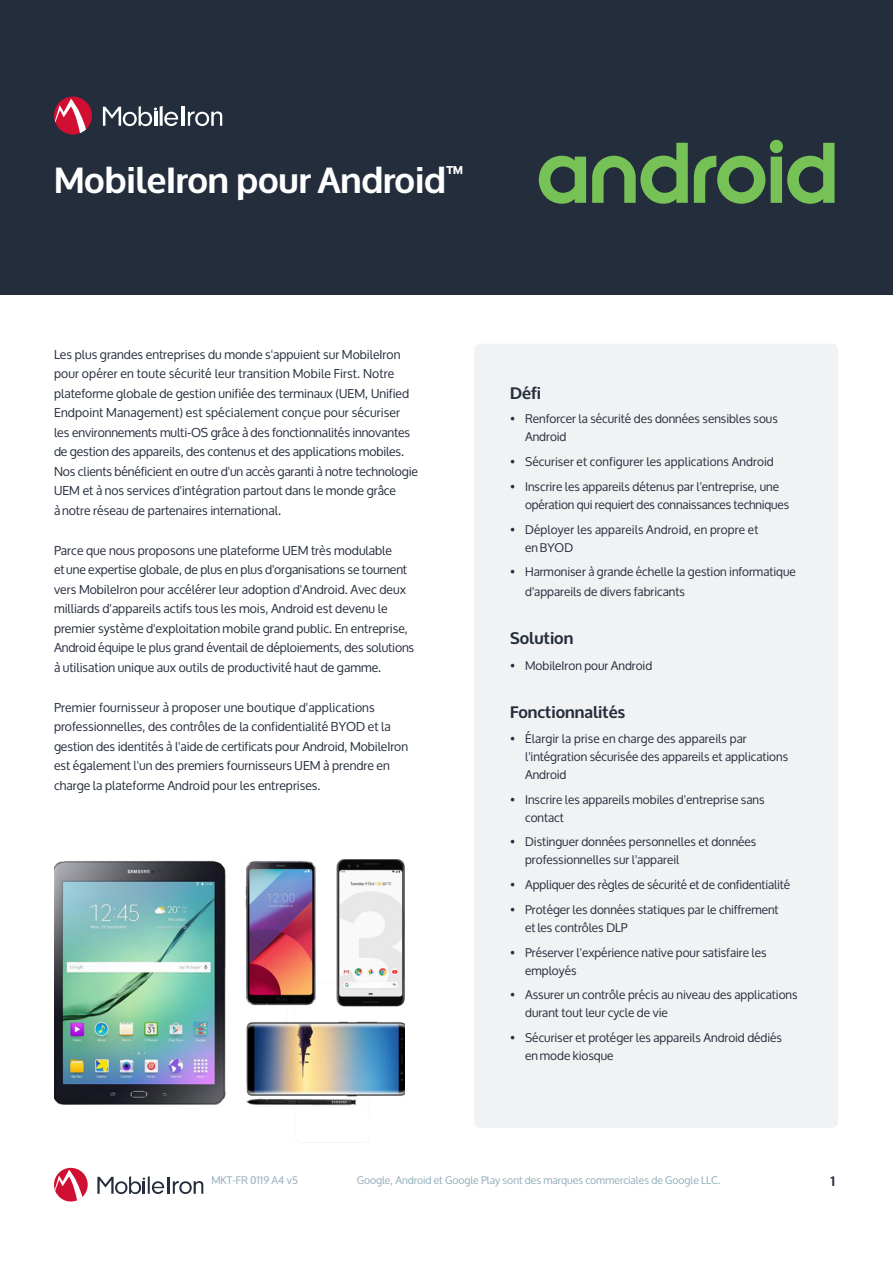
<style>
.page{position:relative;width:893px;height:1263px;background:#fff}
.page>*{position:absolute;margin:0;border:0;box-sizing:border-box;transform-origin:0 0}
.Title_0{font:700 36px "Oxygen";letter-spacing:-.005em;color:#fff}
.Title_2{font:700 16.5px "Oxygen";color:#262e3d}
.Title_1{font:700 13.5px "Oxygen";color:#262e3d}
.Text_Copy{font:12.3px/19.5px "Oxygen";color:#262e3d}
.t1{font:12px/18px "Oxygen";color:#262e3d}
.t2{font:10.5px "Oxygen";color:#91acba}
</style>
<div class="page">
<hr style="left:167px;top:1177px;width:3px;height:17px;background:#262e3c">
<svg style="left:173px;top:1181px;width:30px;height:13px"></svg>
<svg style="left:97px;top:1176px;width:67px;height:18px"></svg>
<svg style="left:54px;top:1168px;width:34px;height:33px"></svg>
<div style="left:0;top:0;width:893px;height:294px;background:#242d3c"></div>
<hr style="left:182px;top:107px;width:3px;height:19px;background:#fff">
<svg style="left:188px;top:111px;width:34px;height:15px"></svg>
<svg style="left:103px;top:106px;width:75px;height:20px"></svg>
<svg style="left:54px;top:97px;width:38px;height:38px"></svg>
<div style="left:474px;top:344px;width:364px;height:784px;background:#f0f2f3;border-radius:6px"></div>
<svg style="left:539px;top:140px;width:295px;height:64px"></svg>
<img style="left:54px;top:859px;width:350px;height:247px">
<p class="Title_0" style="left:54px;top:157px;width:412px">MobileIron pour Android<sup>™</sup></p>
<p class="Text_Copy" style="left:54px;top:345px;width:365px">Les plus grandes entreprises du monde s'appuient sur MobileIron pour opérer en toute sécurité leur transition Mobile First. Notre plateforme globale de gestion unifiée des terminaux (UEM, Unified Endpoint Management) est spécialement conçue pour sécuriser les environnements multi-OS grâce à des fonctionnalités innovantes de gestion des appareils, des contenus et des applications mobiles.<br>Nos clients bénéficient en outre d'un accès garanti à notre technologie UEM et à nos services d'intégration partout dans le monde grâce<br>à notre réseau de partenaires international.</p>
<p class="Text_Copy" style="left:54px;top:541px;width:362px">Parce que nous proposons une plateforme UEM très modulable<br>et une expertise globale, de plus en plus d'organisations se tournent vers MobileIron pour accélérer leur adoption d'Android. Avec deux milliards d'appareils actifs tous les mois, Android est devenu le premier système d'exploitation mobile grand public. En entreprise, Android équipe le plus grand éventail de déploiements, des solutions à utilisation unique aux outils de productivité haut de gamme.</p>
<p class="Text_Copy" style="left:54px;top:697px;width:356px">Premier fournisseur à proposer une boutique d'applications professionnelles, des contrôles de la confidentialité BYOD et la gestion des identités à l'aide de certificats pour Android, MobileIron est également l'un des premiers fournisseurs UEM à prendre en charge la plateforme Android pour les entreprises.</p>
<p class="Title_2" style="left:510px;top:382px;width:32px">Défi</p>
<p class="t1" style="left:525px;top:410px;width:254px;text-indent:-15px">• Renforcer la sécurité des données sensibles sous<br>Android</p>
<p class="t1" style="left:510px;top:453px;width:265px">• Sécuriser et configurer les applications Android</p>
<p class="t1" style="left:525px;top:478px;width:266px;text-indent:-15px">• Inscrire les appareils détenus par l'entreprise, une opération qui requiert des connaissances techniques</p>
<p class="t1" style="left:525px;top:520px;width:235px;text-indent:-15px">• Déployer les appareils Android, en propre et en BYOD</p>
<p class="t1" style="left:525px;top:562px;width:272px;line-height:19.5px;text-indent:-15px">• Harmoniser à grande échelle la gestion informatique d'appareils de divers fabricants</p>
<p class="Title_2" style="left:510px;top:628px;width:65px">Solution</p>
<p class="t1" style="left:510px;top:657px;width:144px">• MobileIron pour Android</p>
<p class="Title_2" style="left:510px;top:702px;width:116px">Fonctionnalités</p>
<p class="t1" style="left:525px;top:730px;width:265px;text-indent:-15px">• Élargir la prise en charge des appareils par l'intégration sécurisée des appareils et applications<br>Android</p>
<p class="t1" style="left:525px;top:790px;width:241px;text-indent:-15px">• Inscrire les appareils mobiles d'entreprise sans contact</p>
<p class="t1" style="left:525px;top:833px;width:233px;text-indent:-15px">• Distinguer données personnelles et données professionnelles sur l'appareil</p>
<p class="t1" style="left:510px;top:876px;width:281px">• Appliquer des règles de sécurité et de confidentialité</p>
<p class="t1" style="left:525px;top:901px;width:255px;text-indent:-15px">• Protéger les données statiques par le chiffrement et les contrôles DLP</p>
<p class="t1" style="left:525px;top:943px;width:243px;text-indent:-15px">• Préserver l'expérience native pour satisfaire les employés</p>
<p class="t1" style="left:525px;top:986px;width:274px;text-indent:-15px">• Assurer un contrôle précis au niveau des applications durant tout leur cycle de vie</p>
<p class="t1" style="left:525px;top:1029px;width:258px;text-indent:-15px">• Sécuriser et protéger les appareils Android dédiés en mode kiosque</p>
<p class="t2" style="left:211px;top:1174px;width:88px">MKT-FR 0119 A4 v5</p>
<p class="t2" style="left:357px;top:1174px;width:365px">Google, Android et Google Play sont des marques commerciales de Google LLC.</p>
<p class="Title_1" style="left:830px;top:1173px;width:6px">1</p>
</div>
